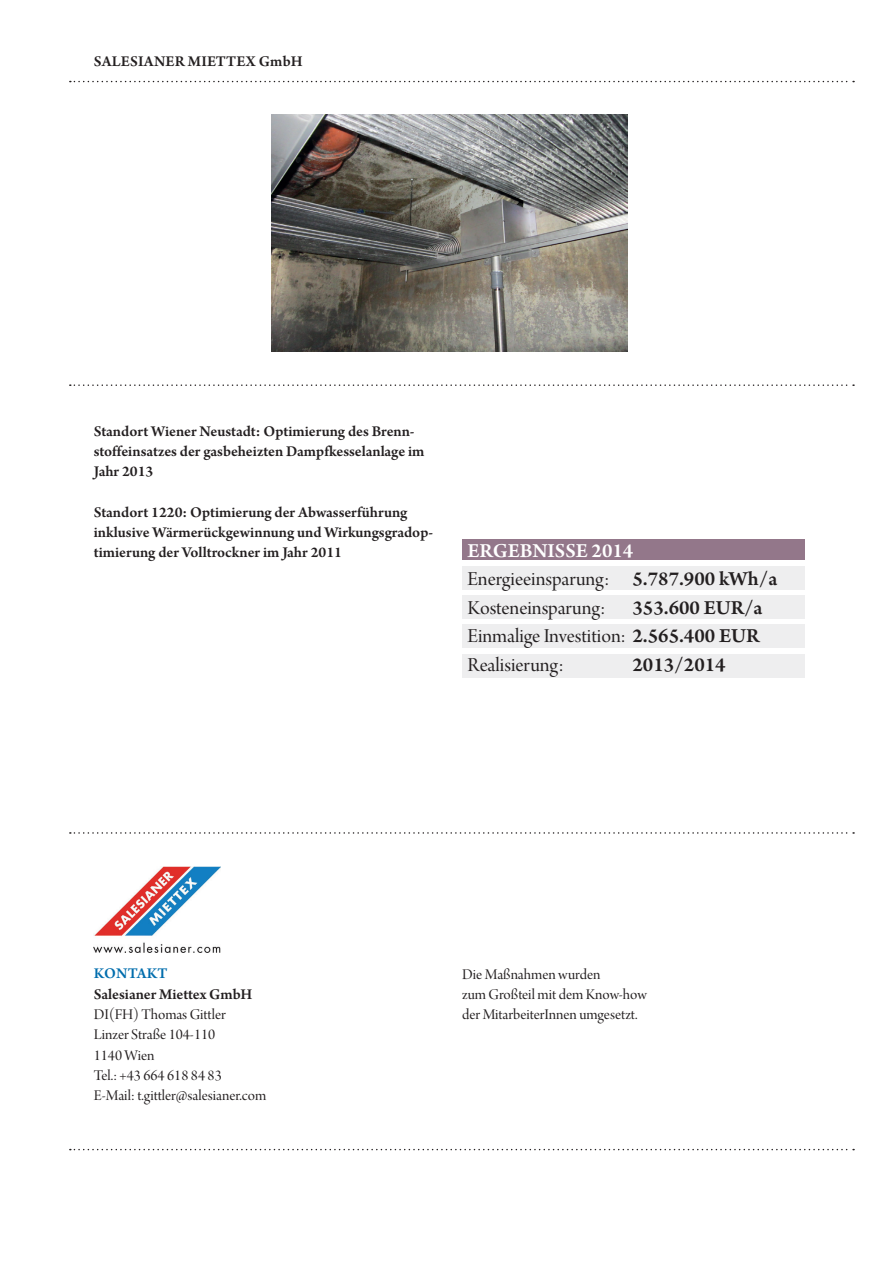
<style>
.page{position:relative;width:893px;height:1263px;background:#fff}
.page>*{position:absolute;margin:0;border:0;box-sizing:border-box;transform-origin:0 0}
.t1{font:21px/28.5px "Arno Pro Display";color:#231f20}
.t2{font:600 21px "Arno Pro";color:#231f20}
.t3{font:600 21px "Arno Pro";color:#fff}
.t4{font:600 15.75px/20.2px "Arno Pro";color:#231f20}
.t5{font:15.75px/20.2px "Arno Pro Display";color:#231f20}
.t6{font:600 15.75px "Arno Pro";color:#006dad}
.s1{font-family:"Arno Pro";font-weight:600}
</style>
<div class="page">
<svg style="left:70px;top:81px;width:784px;height:1px"></svg>
<svg style="left:70px;top:832px;width:784px;height:2px"></svg>
<svg style="left:70px;top:1149px;width:784px;height:1px"></svg>
<img style="left:94px;top:866px;width:127px;height:86px">
<div style="left:462px;top:566px;width:343px;height:24px;background:#eeeeef"></div>
<div style="left:462px;top:595px;width:343px;height:24px;background:#eeeeef"></div>
<div style="left:462px;top:624px;width:343px;height:24px;background:#eeeeef"></div>
<div style="left:462px;top:654px;width:343px;height:23px;background:#eeeeef"></div>
<div style="left:462px;top:539px;width:343px;height:21px;background:#93778a"></div>
<svg style="left:70px;top:384px;width:784px;height:2px"></svg>
<img style="left:272px;top:115px;width:355px;height:237px">
<p class="t4" style="left:94px;top:52px;width:11px">SALESIANER</p>
<p class="t4" style="left:188px;top:52px;width:11px">MIETTE</p>
<p class="t4" style="left:246px;top:52px;width:57px">X GmbH</p>
<p class="t4" style="left:94px;top:422px;width:332px">Standort Wiener Neustadt: Optimierung des Brenn&shy;stoffeinsatzes der gasbeheizten Dampfkesselanlage im<br>Jahr 2013</p>
<p class="t4" style="left:94px;top:503px;width:341px">Standort 1220: Optimierung der Abwasserführung inklusive Wärmerückgewinnung und Wirkungsgradop&shy;timierung der Volltrockner im Jahr 2011</p>
<h1 class="t3" style="left:467px;top:538px;width:14px">ERGE</h1>
<h1 class="t3" style="left:520px;top:538px;width:25px">BNISSE</h1>
<h1 class="t3" style="left:592px;top:538px;width:43px">2014</h1>
<h1 class="t1" style="left:467px;top:566px;width:311px">Energieeinsparung: <span class="s1">5.787.900 kWh/a<br></span>Kosteneinsparung:</h1>
<h1 class="t2" style="left:632px;top:595px;width:132px">353.600 EUR/a</h1>
<h1 class="t1" style="left:467px;top:623px;width:293px">Einmalige Investition: <span class="s1">2.565.400 EUR<br></span>Realisierung:</h1>
<h1 class="t2" style="left:632px;top:652px;width:95px">2013/2014</h1>
<p class="t6" style="left:94px;top:965px;width:12px">KONTAKT</p>
<p class="t4" style="left:94px;top:985px;width:159px">Salesianer Miettex GmbH</p>
<p class="t5" style="left:94px;top:1005px;width:174px">DI(FH) Thomas Gittler<br>Linzer Straße 104-110<br>1140 Wien<br>Tel.: +43 664 618 84 83<br>E-Mail: t.gittler@salesianer.com</p>
<p class="t5" style="left:462px;top:965px;width:186px">Die Maßnahmen wurden<br>zum Großteil mit dem Know-how der MitarbeiterInnen umgesetzt.</p>
</div>
